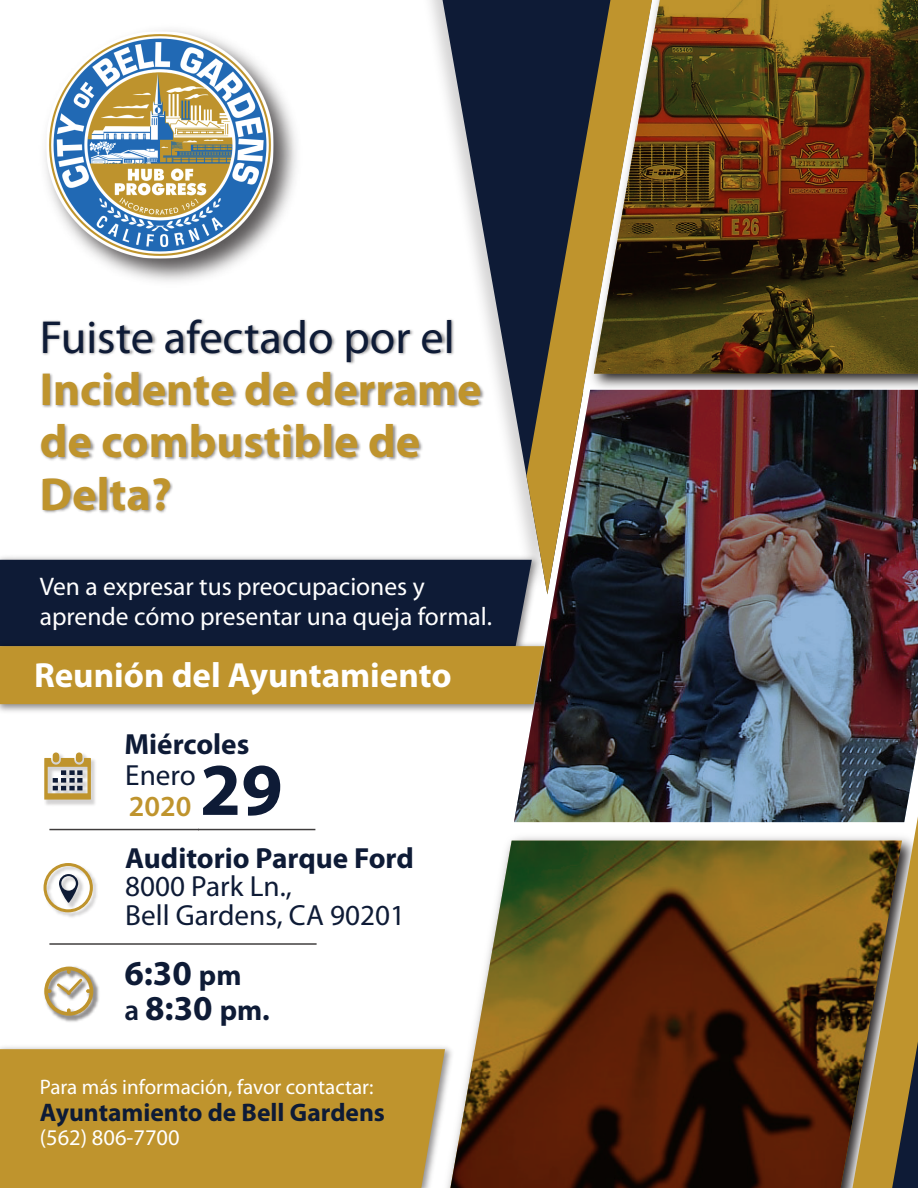
<style>
.page{position:relative;width:918px;height:1188px;background:#fff}
.page>*{position:absolute;margin:0;border:0;box-sizing:border-box;transform-origin:0 0}
.t1{font:700 74.7px "Myriad Pro";color:#0e1b36}
.t2{font:700 46.5px/52.5px "Myriad Pro";color:#bf942d}
.t3{font:46.5px "Myriad Pro";color:#0e1b36}
.t4{font:700 35.1px "Myriad Pro";color:#fff}
.t5{font:700 35.1px/35.1px "Myriad Pro";color:#0e1b36}
.t6{font:29.25px/28.5px "Myriad Pro";color:#0e1b36}
.t7{font:700 29.25px "Myriad Pro";color:#0e1b36}
.t8{font:600 29.25px "Myriad Pro";color:#bf942d}
.t9{font:25.5px/30.8px "Myriad Pro";color:#fff}
.t10{font:700 25.5px "Myriad Pro";color:#0e1b36}
.t11{font:22.5px "Myriad Pro";color:#fff}
.t12{font:21px "Myriad Pro";color:#fff}
.s1{font-size:29.25px}
.s2{font-weight:600;font-size:29.25px}
</style>
<div class="page">
<img style="left:45px;top:30px;width:252px;height:252px">
<img style="left:46px;top:31px;width:227px;height:228px">
<img style="left:430px;top:0;width:488px;height:390px">
<img style="left:594px;top:0;width:324px;height:374px">
<img style="left:511px;top:822px;width:341px;height:19px">
<img style="left:458px;top:841px;width:394px;height:347px">
<svg style="left:852px;top:822px;width:66px;height:366px"></svg>
<img style="left:514px;top:390px;width:404px;height:432px">
<img style="left:0;top:1047px;width:458px;height:141px">
<div style="left:0;top:1049px;width:445px;height:139px;background:#bf942d"></div>
<img style="left:0;top:551px;width:544px;height:87px">
<div style="left:0;top:560px;width:532px;height:78px;background:#0e1b36"></div>
<img style="left:0;top:638px;width:557px;height:78px">
<div style="left:0;top:646px;width:544px;height:58px;background:#bf942d"></div>
<img style="left:58px;top:878px;width:39px;height:39px">
<svg style="left:43px;top:863px;width:51px;height:50px"></svg>
<hr style="left:49px;top:829px;width:266px;height:1px;background:#bfbfbf">
<hr style="left:49px;top:943px;width:268px;height:2px;background:#bfbfbf">
<img style="left:45px;top:759px;width:50px;height:46px">
<svg style="left:44px;top:752px;width:47px;height:48px"></svg>
<img style="left:56px;top:966px;width:43px;height:56px">
<svg style="left:44px;top:967px;width:49px;height:49px"></svg>
<img style="left:40px;top:310px;width:482px;height:218px">
<h2 class="t3" style="left:40px;top:312px;width:417px">Fuiste afectado por el</h2>
<h2 class="t2" style="left:40px;top:364px;width:444px">Incidente de derrame de combustible de<br>Delta?</h2>
<p class="t9" style="left:40px;top:571px;width:454px">Ven a expresar tus preocupaciones y aprende cómo presentar una queja formal.</p>
<h3 class="t4" style="left:34px;top:655px;width:419px">Reunión del Ayuntamiento</h3>
<p class="t7" style="left:124px;top:727px;width:126px">Miércoles</p>
<p class="t6" style="left:125px;top:762px;width:72px">Enero</p>
<p class="t8" style="left:129px;top:787px;width:64px">2020</p>
<h1 class="t1" style="left:200px;top:748px;width:84px">29</h1>
<p class="t7" style="left:125px;top:842px;width:290px">Auditorio Parque Ford</p>
<p class="t6" style="left:125px;top:873px;width:281px">8000 Park Ln.,<br>Bell Gardens, CA 90201</p>
<h3 class="t5" style="left:124px;top:957px;width:147px">6:30 <span class="s1">pm<br></span><span class="s2">a</span> 8:30 <span class="s1">pm.</span></h3>
<p class="t12" style="left:40px;top:1076px;width:335px">Para más información, favor contactar:</p>
<p class="t10" style="left:40px;top:1098px;width:347px">Ayuntamiento de Bell Gardens</p>
<p class="t11" style="left:40px;top:1125px;width:141px">(562) 806-7700</p>
</div>
